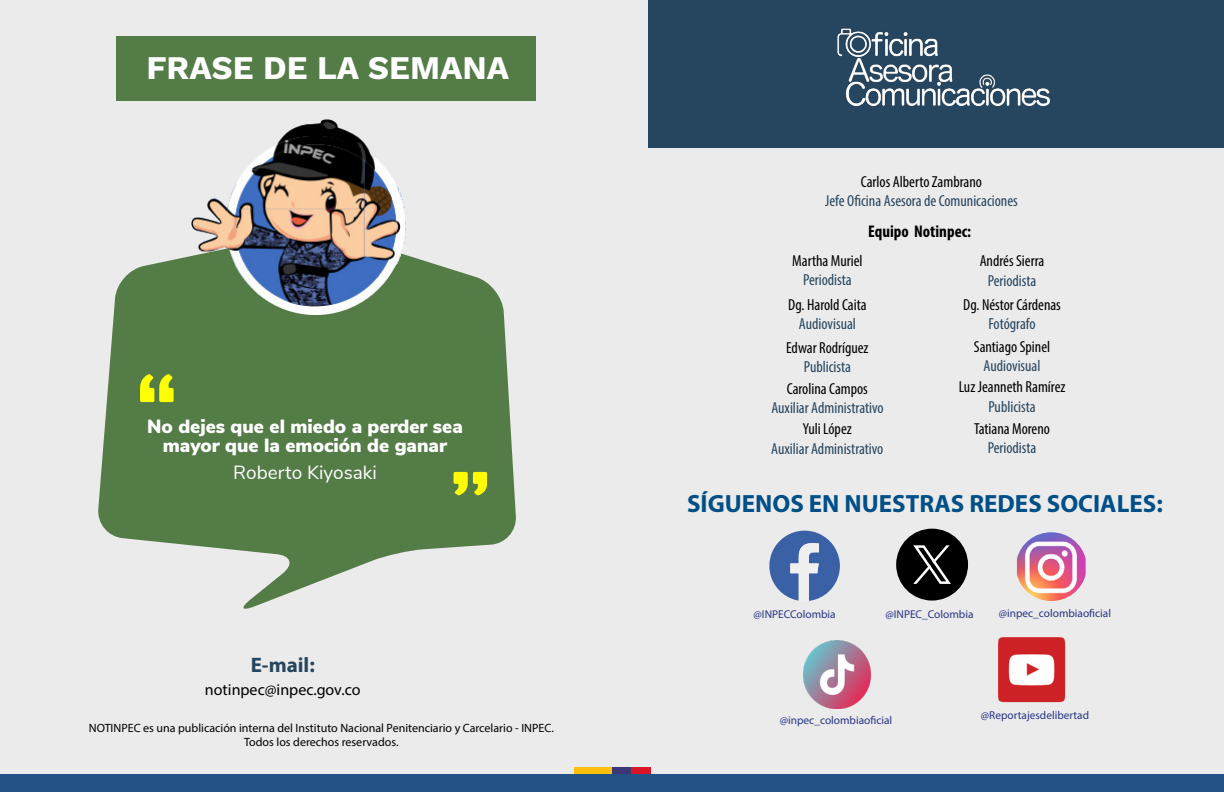
<style>
.page{position:relative;width:1224px;height:792px;background:#fff}
.page>*{position:absolute;margin:0;border:0;box-sizing:border-box;transform-origin:0 0}
.t1{font:700 33px "Work Sans";color:#fff}
.t2{font:700 25px "Myriad Pro";color:#004f86}
.t3{font:700 21px "Myriad Pro";color:#26455e}
.t4{font:900 19px/19px "Nunito Sans";color:#fff;text-align:center}
.t5{font:19px "Nunito Sans";color:#fff}
.t6{font:700 condensed 17px "Myriad Pro";color:#000}
.t7{font:condensed 16px "Myriad Pro";color:#26455e}
.t8{font:condensed 16px "Myriad Pro";color:#000}
.t9{font:16px "Myriad Pro";color:#000}
.t10{font:12px/14.4px "Myriad Pro";color:#000;text-align:center}
.t11{font:11.3px "Myriad Pro";color:#283583}
</style>
<div class="page">
<div style="left:0;top:1px;width:1224px;height:790px;background:#ebebeb"></div>
<div style="left:0;top:774px;width:1224px;height:18px;background:#235286"></div>
<div style="left:574px;top:767px;width:38px;height:7px;background:#fcc00c"></div>
<div style="left:612px;top:767px;width:20px;height:7px;background:#3c3877"></div>
<div style="left:632px;top:767px;width:19px;height:7px;background:#da1527"></div>
<div style="left:116px;top:36px;width:420px;height:64px;background:#547c47"></div>
<svg style="left:98px;top:257px;width:418px;height:352px;fill:#547c47"></svg>
<svg style="left:454px;top:472px;width:33px;height:23px"></svg>
<div style="left:648px;top:0;width:576px;height:147px;background:#26455e"></div>
<img style="left:837px;top:28px;width:213px;height:79px">
<div style="left:896px;top:529px;width:72px;height:72px;background:#000;border-radius:36px"></div>
<svg style="left:913px;top:545px;width:38px;height:39px"></svg>
<svg style="left:769px;top:530px;width:71px;height:71px"></svg>
<img style="left:1017px;top:532px;width:69px;height:69px">
<img style="left:187px;top:119px;width:227px;height:196px">
<img style="left:804px;top:641px;width:66px;height:68px">
<img style="left:998px;top:637px;width:68px;height:66px">
<svg style="left:140px;top:374px;width:34px;height:28px"></svg>
<h1 class="t1" style="left:146px;top:49px;width:364px">FRASE DE LA SEMANA</h1>
<p class="t4" style="left:147px;top:417px;width:317px">No dejes que el miedo a perder sea mayor que la emoción de ganar</p>
<p class="t5" style="left:233px;top:459px;width:145px">Roberto Kiyosaki</p>
<h3 class="t3" style="left:251px;top:651px;width:66px">E-mail:</h3>
<p class="t9" style="left:205px;top:680px;width:157px">notinpec@inpec.gov.co</p>
<p class="t10" style="left:89px;top:721px;width:467px">NOTINPEC es una publicación interna del Instituto Nacional Penitenciario y Carcelario - INPEC.<br>Todos los derechos reservados.</p>
<p class="t8" style="left:861px;top:172px;width:123px">Carlos Alberto Zambrano</p>
<p class="t7" style="left:825px;top:191px;width:194px">Jefe Oficina Asesora de Comunicaciones</p>
<p class="t6" style="left:868px;top:220px;width:105px">Equipo Notinpec:</p>
<p class="t8" style="left:792px;top:251px;width:72px">Martha Muriel</p>
<p class="t7" style="left:803px;top:270px;width:50px">Periodista</p>
<p class="t8" style="left:963px;top:295px;width:99px">Dg. Néstor Cárdenas</p>
<p class="t7" style="left:988px;top:314px;width:49px">Fotógrafo</p>
<p class="t8" style="left:980px;top:251px;width:66px">Andrés Sierra</p>
<p class="t7" style="left:988px;top:271px;width:50px">Periodista</p>
<p class="t8" style="left:788px;top:295px;width:80px">Dg. Harold Caita</p>
<p class="t7" style="left:799px;top:314px;width:58px">Audiovisual</p>
<p class="t8" style="left:786px;top:338px;width:84px">Edwar Rodríguez</p>
<p class="t7" style="left:804px;top:357px;width:49px">Publicista</p>
<p class="t8" style="left:974px;top:337px;width:78px">Santiago Spinel</p>
<p class="t7" style="left:984px;top:356px;width:58px">Audiovisual</p>
<p class="t8" style="left:787px;top:379px;width:83px">Carolina Campos</p>
<p class="t7" style="left:771px;top:398px;width:114px">Auxiliar Administrativo</p>
<p class="t8" style="left:959px;top:377px;width:108px">Luz Jeanneth Ramírez</p>
<p class="t7" style="left:988px;top:397px;width:49px">Publicista</p>
<p class="t8" style="left:803px;top:419px;width:50px">Yuli López</p>
<p class="t7" style="left:771px;top:439px;width:114px">Auxiliar Administrativo</p>
<p class="t8" style="left:974px;top:419px;width:78px">Tatiana Moreno</p>
<p class="t7" style="left:988px;top:438px;width:50px">Periodista</p>
<h2 class="t2" style="left:687px;top:488px;width:477px">SÍGUENOS EN NUESTRAS REDES SOCIALES:</h2>
<p class="t11" style="left:754px;top:608px;width:84px">@INPECColombia</p>
<p class="t11" style="left:885px;top:607px;width:89px">@INPEC_Colombia</p>
<p class="t11" style="left:999px;top:606px;width:114px">@inpec_colombiaoficial</p>
<p class="t11" style="left:780px;top:713px;width:114px">@inpec_colombiaoficial</p>
<p class="t11" style="left:981px;top:708px;width:110px">@Reportajesdelibertad</p>
</div>
